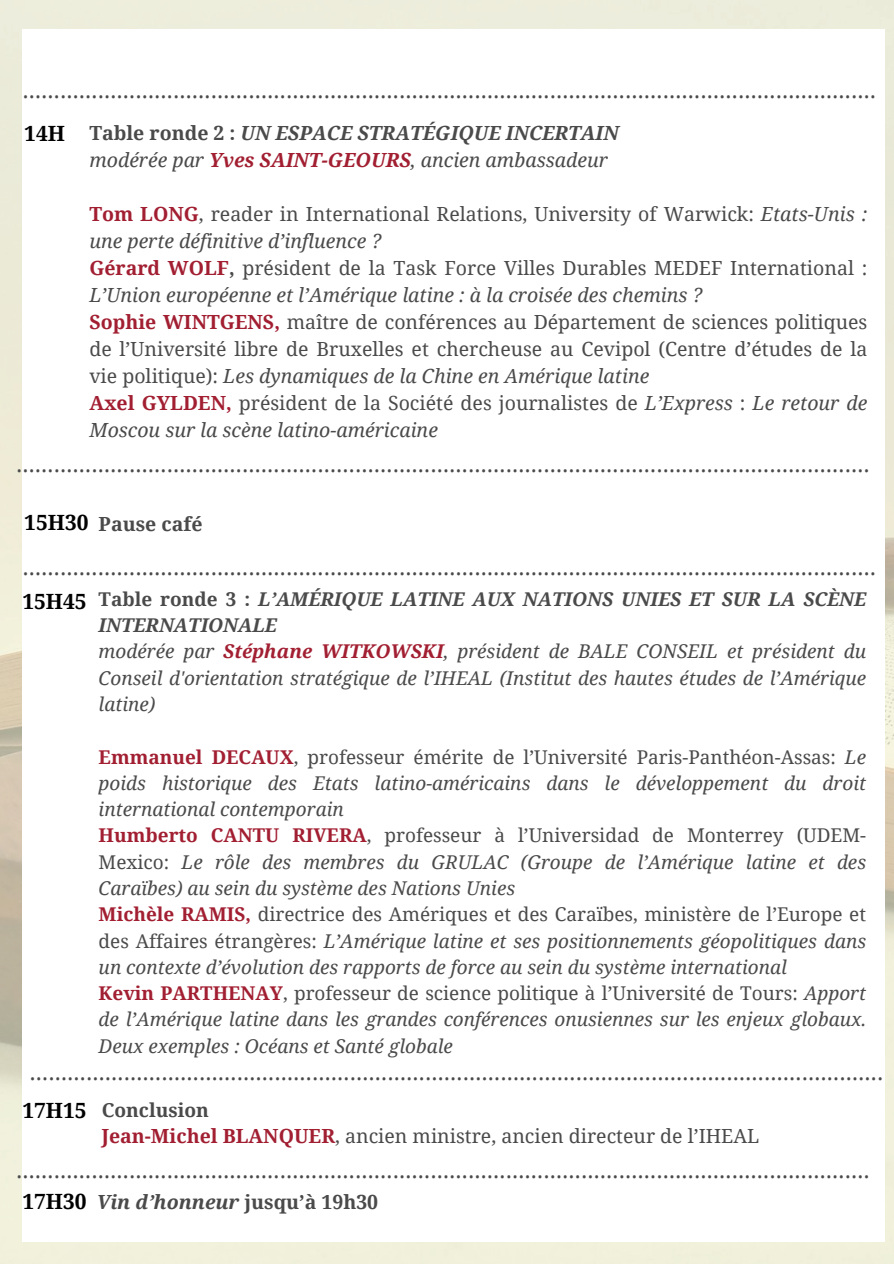
<style>
.page{position:relative;width:894px;height:1264px;background:#fff}
.page>*{position:absolute;margin:0;border:0;box-sizing:border-box;transform-origin:0 0}
.t1{font:24px "Open Sans";color:#4a4a4a}
.t2{font:700 21px "Noto Serif";color:#000}
.t3{font:19.5px/27px "Noto Serif";color:#4a4a4a}
.t4{font:italic 700 19.5px/27px "Noto Serif";color:#4a4a4a}
.t5{font:700 19.5px "Noto Serif";color:#4a4a4a}
.t6{font:700 19.05px "Noto Serif";color:#4a4a4a}
.t7{font:italic 18.9px/26.2px "Noto Serif";color:#4a4a4a}
.s1{font-style:normal}
.s2{font-weight:400}
.s3{color:#a21f32}
.s4{font-weight:700;color:#a21f32}
.s5{font-style:italic}
.s6{font-weight:700}
.s7{font-size:21px;color:#000}
.s8{font-weight:700;font-style:normal}
.s9{font-weight:700;font-style:normal;color:#a21f32}
</style>
<div class="page">
<p class="t1" style="left:22px;top:72px;width:855px">……………………………………………………………………………………………………………………….</p>
<p class="t2" style="left:24px;top:118px;width:42px">14H</p>
<p class="t4" style="left:89px;top:119px;width:531px"><span class="s1">Table ronde 2 :</span> UN ESPACE STRATÉGIQUE INCERTAIN <span class="s2">modérée par</span> <span class="s3">Yves SAINT-GEOURS</span><span class="s2">, ancien ambassadeur</span></p>
<p class="t3" style="left:89px;top:200px;width:779px"><span class="s4">Tom LONG</span>, reader in International Relations, University of Warwick: <span class="s5">Etats-Unis : une perte définitive d’influence ?<br></span><span class="s4">Gérard WOLF</span><span class="s6">,</span> président de la Task Force Villes Durables MEDEF International :<br><span class="s5">L’Union européenne et l’Amérique latine : à la croisée des chemins ?<br></span><span class="s4">Sophie WINTGENS,</span> maître de conférences au Département de sciences politiques de l’Université libre de Bruxelles et chercheuse au Cevipol (Centre d’études de la vie politique): <span class="s5">Les dynamiques de la Chine en Amérique latine<br></span><span class="s4">Axel GYLDEN,</span> président de la Société des journalistes de <span class="s5">L’Express</span> : <span class="s5">Le retour de Moscou sur la scène latino-américaine</span></p>
<p class="t1" style="left:16px;top:446px;width:855px">……………………………………………………………………………………………………………………….</p>
<p class="t5" style="left:24px;top:510px;width:180px"><span class="s7">15H30</span> Pause café</p>
<p class="t1" style="left:22px;top:549px;width:855px">……………………………………………………………………………………………………………………….</p>
<p class="t7" style="left:99px;top:585px;width:768px"><span class="s8">Table ronde 3 :</span> <span class="s6">L’AMÉRIQUE LATINE AUX NATIONS UNIES ET SUR LA SCÈNE INTERNATIONALE<br></span>modérée par <span class="s4">Stéphane WITKOWSKI</span>, président de BALE CONSEIL et président du Conseil d'orientation stratégique de l’IHEAL (Institut des hautes études de l’Amérique latine)</p>
<p class="t7" style="left:99px;top:743px;width:768px"><span class="s9">Emmanuel DECAUX</span><span class="s1">, professeur émérite de l’Université Paris-Panthéon-Assas:</span> Le poids historique des Etats latino-américains dans le développement du droit international contemporain<br><span class="s9">Humberto CANTU RIVERA</span><span class="s1">, professeur à l’Universidad de Monterrey (UDEM-Mexico:</span> Le rôle des membres du GRULAC (Groupe de l’Amérique latine et des Caraïbes) au sein du système des Nations Unies<br><span class="s9">Michèle RAMIS,</span> <span class="s1">directrice des Amériques et des Caraïbes, ministère de l’Europe et des Affaires étrangères:</span> L’Amérique latine et ses positionnements géopolitiques dans un contexte d’évolution des rapports de force au sein du système international<br><span class="s9">Kevin PARTHENAY</span><span class="s1">, professeur de science politique à l’Université de Tours:</span> Apport de l’Amérique latine dans les grandes conférences onusiennes sur les enjeux globaux.<br>Deux exemples : Océans et Santé globale</p>
<p class="t2" style="left:22px;top:586px;width:66px">15H45</p>
<p class="t1" style="left:30px;top:1054px;width:855px">……………………………………………………………………………………………………………………….</p>
<p class="t2" style="left:22px;top:1095px;width:66px">17H15</p>
<p class="t6" style="left:102px;top:1096px;width:109px">Conclusion</p>
<p class="t3" style="left:102px;top:1121px;width:658px"><span class="s4">Jean-Michel BLANQUER</span>, ancien ministre, ancien directeur de l’IHEAL</p>
<p class="t1" style="left:16px;top:1152px;width:855px">……………………………………………………………………………………………………………………….</p>
<p class="t2" style="left:22px;top:1186px;width:66px">17H30</p>
<p class="t4" style="left:97px;top:1188px;width:283px">Vin d’honneur <span class="s1">jusqu’à 19h30</span></p>
</div>
